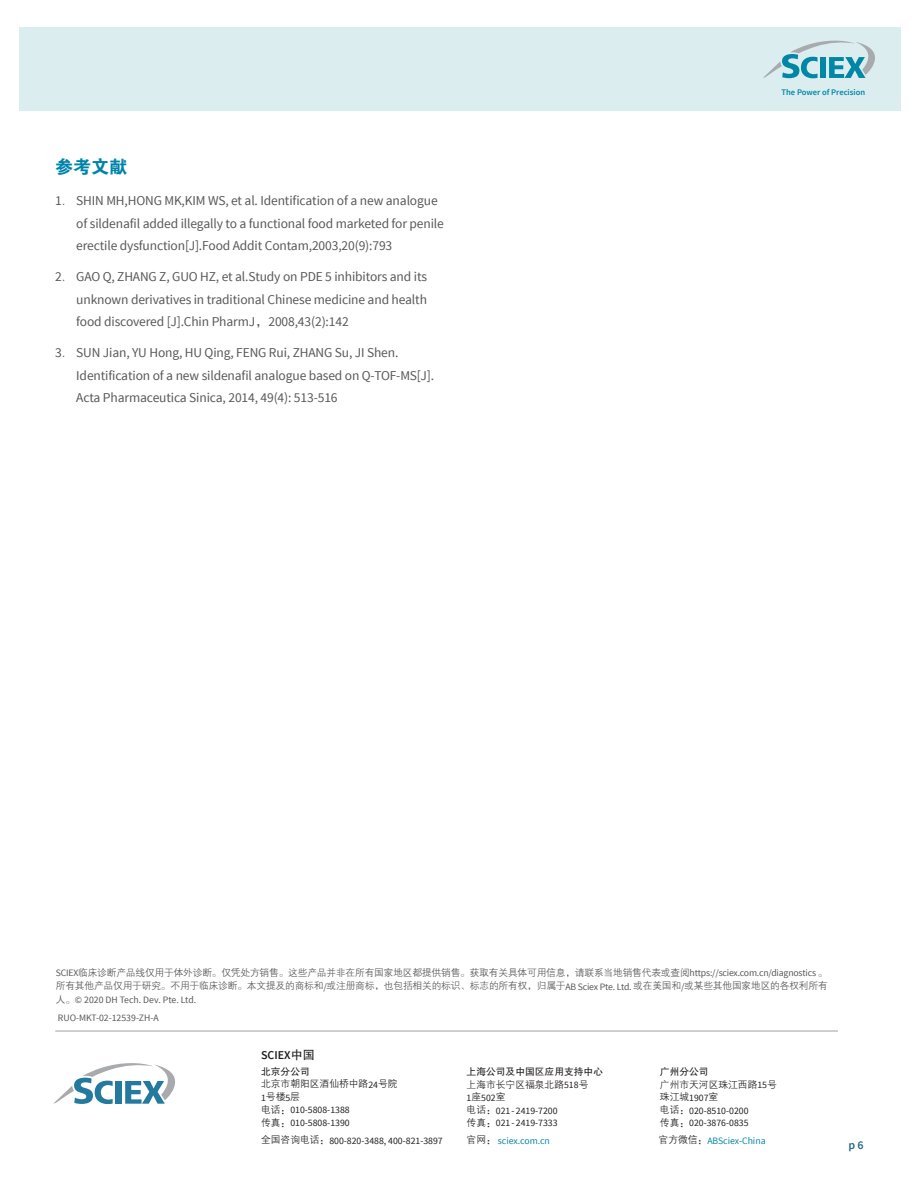
<style>
.page{position:relative;width:918px;height:1188px;background:#fff}
.page>*{position:absolute;margin:0;border:0;box-sizing:border-box;transform-origin:0 0}
.t1{font:18px "FZDHTK GBK1 0";color:#0083a9}
.t2{font:13.5px/22.5px "Source Sans Pro";letter-spacing:-.01em;color:#57585a}
.t3{font:600 12px "Source Sans Pro";color:#231f20}
.t4{font:600 12px "Source Sans Pro";color:#266983}
.t5{font:9.75px/13.5px "FZZDXK GBK1 0";letter-spacing:-.02em;color:#57585a}
.t6{font:9.75px/12.8px "Source Sans Pro";color:#231f20}
.t7{font:9.75px/12.8px "FZZDXK GBK1 0";color:#231f20}
.t8{font:9.75px/17.7px "Source Sans Pro";color:#57585a}
.t9{font:9.75px "Source Sans Pro";color:#0087a6}
.t10{font:9.75px "FZHTK GBK1 0";color:#231f20}
.t11{font:600 8.55px "Source Sans Pro";color:#0087a6}
.s1{font-family:"FZZDXK GBK1 0"}
.s2{font-family:"Source Sans Pro"}
.s3{font-family:"FZHTK GBK1 0";font-weight:400}
.s4{font-family:"FZZDXK GBK1 0";color:#231f20}
</style>
<div class="page">
<hr style="left:55px;top:1031px;width:783px;height:1px;background:#bebfc2">
<svg style="left:53px;top:1063px;width:122px;height:41px"></svg>
<div style="left:19px;top:27px;width:881px;height:84px;background:#dbedef"></div>
<svg style="left:763px;top:41px;width:112px;height:37px"></svg>
<h1 class="t1" style="left:55px;top:157px;width:74px">参考文献</h1>
<p class="t2" style="left:76px;top:190px;width:369px;text-indent:-21px">1<span class="s1">．</span> SHIN MH,HONG MK,KIM WS, et al. Identification of a new analogue of sildenafil added illegally to a functional food marketed for penile erectile dysfunction[J].Food Addit Contam,2003,20(9):793</p>
<p class="t2" style="left:76px;top:266px;width:352px;text-align:justify;text-indent:-21px">2<span class="s1">．</span> GAO Q, ZHANG Z, GUO HZ, et al.Study on PDE 5 inhibitors and its unknown derivatives in traditional Chinese medicine and health food discovered [J].Chin PharmJ<span class="s1">，</span>2008,43(2):142</p>
<p class="t2" style="left:76px;top:342px;width:359px;text-indent:-21px">3<span class="s1">．</span> SUN Jian, YU Hong, HU Qing, FENG Rui, ZHANG Su, JI Shen.<br>Identification of a new sildenafil analogue based on Q-TOF-MS[J].<br>Acta Pharmaceutica Sinica, 2014, 49(4): 513-516</p>
<p class="t11" style="left:782px;top:86px;width:85px">The Power of Precision</p>
<p class="t5" style="left:56px;top:966px;width:773px"><span class="s2">SCIEX</span>临床诊断产品线仅用于体外诊断。仅凭处方销售。这些产品并非在所有国家地区都提供销售。获取有关具体可用信息，请联系当地销售代表或查阅<span class="s2">https://sciex.com.cn/diagnostics</span> 。所有其他产品仅用于研究。不用于临床诊断。本文提及的商标和<span class="s2">/</span>或注册商标，也包括相关的标识、标志的所有权，归属于<span class="s2">AB Sciex Pte. Ltd.</span> 或在美国和<span class="s2">/</span>或某些其他国家地区的各权利所有</p>
<p class="t8" style="left:56px;top:991px;width:142px"><span class="s1">人。</span>© 2020 DH Tech. Dev. Pte. Ltd.<br>RUO-MKT-02-12539-ZH-A</p>
<p class="t3" style="left:261px;top:1048px;width:55px">SCIEX<span class="s3">中国</span></p>
<p class="t10" style="left:261px;top:1066px;width:50px">北京分公司</p>
<p class="t7" style="left:261px;top:1078px;width:138px">北京市朝阳区酒仙桥中路<span class="s2">24</span>号院<br><span class="s2">1</span>号楼<span class="s2">5</span>层</p>
<p class="t6" style="left:261px;top:1104px;width:90px"><span class="s1">电话：</span>010-5808-1388<span class="s1">传真：</span>010-5808-1390</p>
<p class="t10" style="left:467px;top:1066px;width:138px">上海公司及中国区应用支持中心</p>
<p class="t7" style="left:467px;top:1078px;width:123px">上海市长宁区福泉北路<span class="s2">518</span>号</p>
<p class="t6" style="left:467px;top:1091px;width:93px">1<span class="s1">座</span>502<span class="s1">室<br>电话：</span>021 - 2419-7200<span class="s1">传真：</span>021 - 2419-7333</p>
<p class="t10" style="left:660px;top:1066px;width:50px">广州分公司</p>
<p class="t7" style="left:660px;top:1078px;width:118px">广州市天河区珠江西路<span class="s2">15</span>号珠江城<span class="s2">1907</span>室</p>
<p class="t6" style="left:660px;top:1104px;width:90px"><span class="s1">电话：</span>020-8510-0200<span class="s1">传真：</span>020-3876-0835</p>
<p class="t6" style="left:261px;top:1134px;width:183px"><span class="s1">全国咨询电话：</span>800-820-3488, 400-821-3897</p>
<p class="t9" style="left:467px;top:1134px;width:85px"><span class="s4">官网：</span> sciex.com.cn</p>
<p class="t9" style="left:659px;top:1134px;width:109px"><span class="s4">官方微信：</span>ABSciex-China</p>
<p class="t4" style="left:848px;top:1137px;width:17px">p 6</p>
</div>
